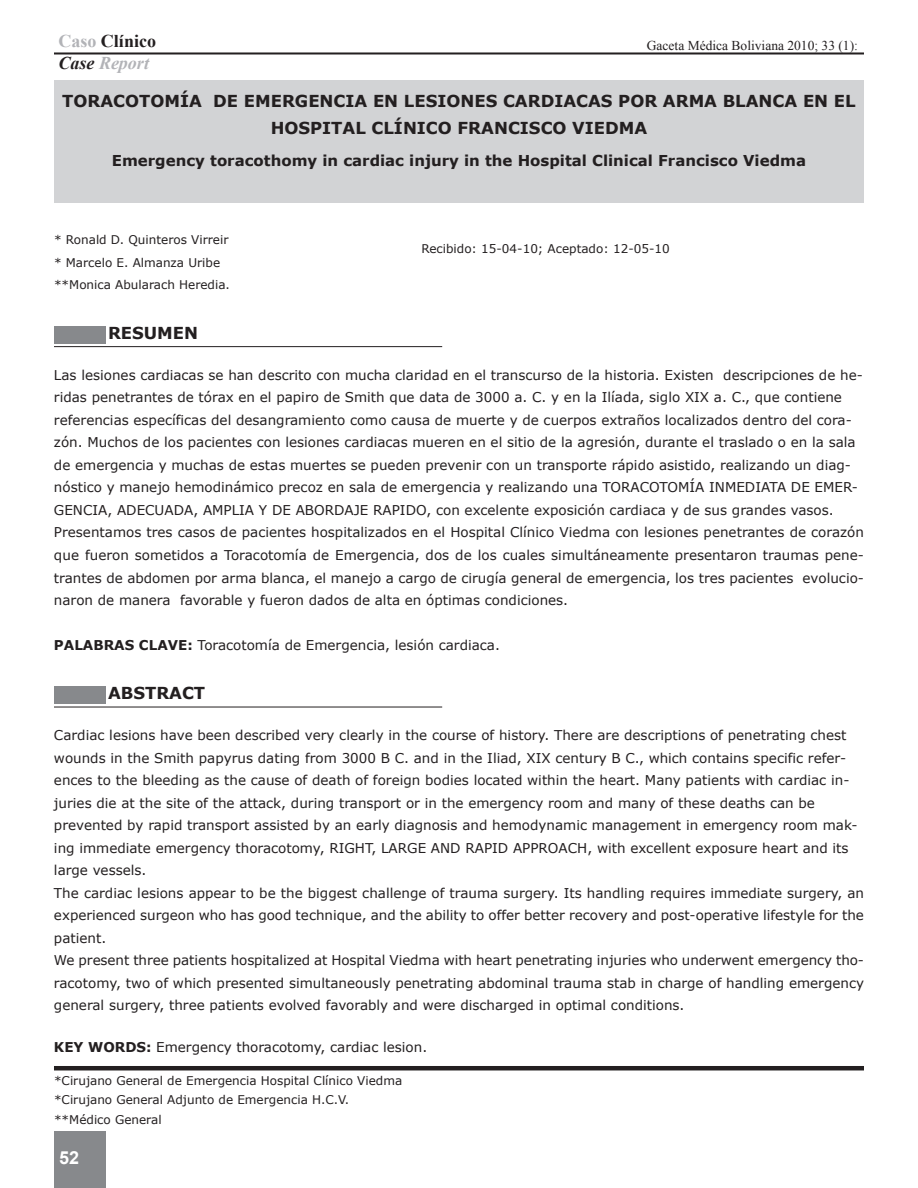
<style>
.page{position:relative;width:918px;height:1188px;background:#fff}
.page>*{position:absolute;margin:0;border:0;box-sizing:border-box;transform-origin:0 0}
.t1{font:700 18px/22.5px "Times New Roman";color:#231f20}
.t2{font:700 18px "Arial";color:#fff}
.t3{font:700 16.5px/27px "Verdana";color:#231f20;text-align:center}
.t4{font:700 15px "Verdana";color:#231f20}
.t5{font:13.5px/22.5px "Verdana";color:#231f20}
.t6{font:13.5px "Times New Roman";color:#231f20}
.t7{font:12px/22.5px "Verdana";color:#231f20}
.s1{color:#b2b3b7}
.s2{font-style:italic}
.s3{font-style:italic;color:#b2b3b7}
.s4{font-weight:700}
</style>
<div class="page">
<hr style="left:54px;top:52px;width:810px;height:2px;background:#231f20">
<hr style="left:54px;top:54px;width:810px;height:1px;background:#231f20">
<div style="left:54px;top:80px;width:810px;height:123px;background:#d2d3d5"></div>
<hr style="left:54px;top:1066px;width:810px;height:4px;background:#231f20">
<hr style="left:54px;top:346px;width:388px;height:1px;background:#231f20">
<hr style="left:54px;top:707px;width:388px;height:1px;background:#231f20">
<div style="left:54px;top:686px;width:52px;height:18px;background:#87898c"></div>
<div style="left:54px;top:326px;width:52px;height:18px;background:#87898c"></div>
<div style="left:54px;top:1131px;width:51px;height:56px;background:#87898c"></div>
<h1 class="t1" style="left:58px;top:29px;width:99px"><span class="s1">Caso</span> Clínico<br><span class="s2">Case</span> <span class="s3">Report</span></h1>
<p class="t6" style="left:647px;top:38px;width:213px">Gaceta Médica Boliviana 2010; 33 (1):</p>
<p class="t3" style="left:62px;top:87px;width:795px">TORACOTOMÍA DE EMERGENCIA EN LESIONES CARDIACAS POR ARMA BLANCA EN EL<br>HOSPITAL CLÍNICO FRANCISCO VIEDMA</p>
<p class="t4" style="left:112px;top:151px;width:696px">Emergency toracothomy in cardiac injury in the Hospital Clinical Francisco Viedma</p>
<p class="t7" style="left:54px;top:228px;width:177px">* Ronald D. Quinteros Virreir * Marcelo E. Almanza Uribe **Monica Abularach Heredia.</p>
<p class="t3" style="left:108px;top:319px;width:92px">RESUMEN</p>
<p class="t7" style="left:421px;top:237px;width:250px">Recibido: 15-04-10; Aceptado: 12-05-10</p>
<p class="t5" style="left:54px;top:363px;width:812px">Las lesiones cardiacas se han descrito con mucha claridad en el transcurso de la historia. Existen descripciones de he&shy;ridas penetrantes de tórax en el papiro de Smith que data de 3000 a. C. y en la Ilíada, siglo XIX a. C., que contiene referencias específicas del desangramiento como causa de muerte y de cuerpos extraños localizados dentro del cora&shy;zón. Muchos de los pacientes con lesiones cardiacas mueren en el sitio de la agresión, durante el traslado o en la sala de emergencia y muchas de estas muertes se pueden prevenir con un transporte rápido asistido, realizando un diag&shy;nóstico y manejo hemodinámico precoz en sala de emergencia y realizando una TORACOTOMÍA INMEDIATA DE EMER-GENCIA, ADECUADA, AMPLIA Y DE ABORDAJE RAPIDO, con excelente exposición cardiaca y de sus grandes vasos.<br>Presentamos tres casos de pacientes hospitalizados en el Hospital Clínico Viedma con lesiones penetrantes de corazón que fueron sometidos a Toracotomía de Emergencia, dos de los cuales simultáneamente presentaron traumas pene&shy;trantes de abdomen por arma blanca, el manejo a cargo de cirugía general de emergencia, los tres pacientes evolucio&shy;naron de manera favorable y fueron dados de alta en óptimas condiciones.</p>
<p class="t5" style="left:54px;top:633px;width:448px"><span class="s4">PALABRAS CLAVE:</span> Toracotomía de Emergencia, lesión cardiaca.</p>
<p class="t3" style="left:108px;top:679px;width:99px">ABSTRACT</p>
<p class="t5" style="left:54px;top:723px;width:812px">Cardiac lesions have been described very clearly in the course of history. There are descriptions of penetrating chest wounds in the Smith papyrus dating from 3000 B C. and in the Iliad, XIX century B C., which contains specific refer&shy;ences to the bleeding as the cause of death of foreign bodies located within the heart. Many patients with cardiac in&shy;juries die at the site of the attack, during transport or in the emergency room and many of these deaths can be prevented by rapid transport assisted by an early diagnosis and hemodynamic management in emergency room mak&shy;ing immediate emergency thoracotomy, RIGHT, LARGE AND RAPID APPROACH, with excellent exposure heart and its large vessels.<br>The cardiac lesions appear to be the biggest challenge of trauma surgery. Its handling requires immediate surgery, an experienced surgeon who has good technique, and the ability to offer better recovery and post-operative lifestyle for the patient.<br>We present three patients hospitalized at Hospital Viedma with heart penetrating injuries who underwent emergency tho&shy;racotomy, two of which presented simultaneously penetrating abdominal trauma stab in charge of handling emergency general surgery, three patients evolved favorably and were discharged in optimal conditions.</p>
<p class="t5" style="left:54px;top:1035px;width:375px"><span class="s4">KEY WORDS:</span> Emergency thoracotomy, cardiac lesion.</p>
<p class="t7" style="left:54px;top:1070px;width:350px;line-height:19.5px">*Cirujano General de Emergencia Hospital Clínico Viedma *Cirujano General Adjunto de Emergencia H.C.V. **Médico General</p>
<h1 class="t2" style="left:59px;top:1147px;width:22px">52</h1>
</div>
